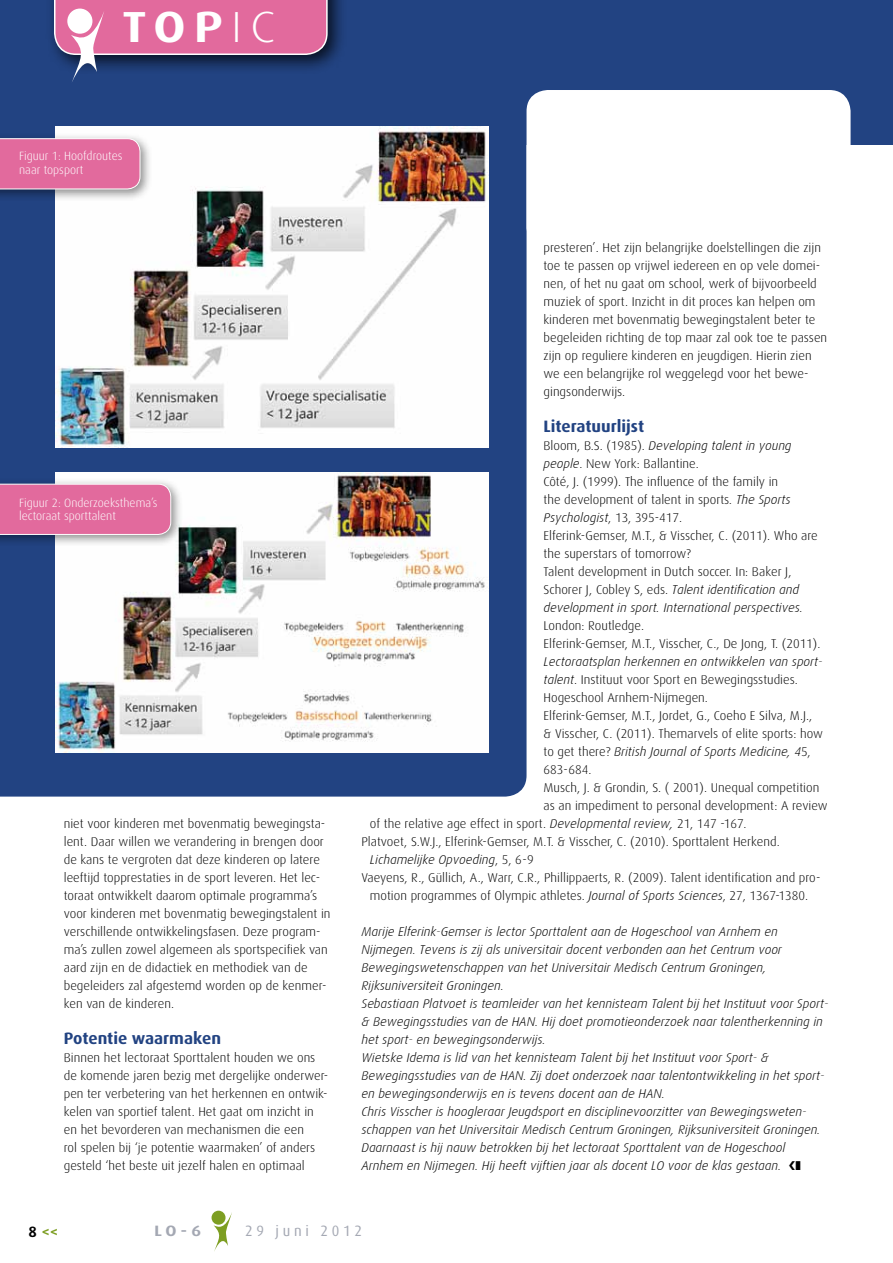
<style>
.page{position:relative;width:893px;height:1263px;background:#fff}
.page>*{position:absolute;margin:0;border:0;box-sizing:border-box;transform-origin:0 0}
.t1{font:700 43.5px "Dax Wide";color:#fff}
.t2{font:700 16.5px "Dax";color:#224382}
.t3{font:15px "Dax";letter-spacing:.26em;color:#a4a8b3;scale:.96 1}
.t4{font:700 15px "Dax Wide";color:#a4a8b3}
.t5{font:700 15px "Dax";color:#7d9e22}
.t6{font:300 12.75px/18px "Dax";color:#000}
.t7{font:italic 300 12.75px/18px "Dax";color:#000}
.t8{font:300 12px/13.5px "Dax";color:#fff}
.s1{font-weight:300}
.s2{font-style:italic}
.s3{font-style:normal}
.s4{color:#000}
</style>
<div class="page">
<div style="left:0;top:144px;width:527px;height:653px;background:#224382"></div>
<div style="left:0;top:0;width:893px;height:144px;background:#224382"></div>
<div style="left:527px;top:90px;width:324px;height:159px;background:#fff;border-radius:21px"></div>
<div style="left:45px;top:0;width:302px;height:75px;background:#000;opacity:.75"></div>
<svg style="left:54px;top:0;width:274px;height:82px"></svg>
<div style="left:212px;top:1211px;width:14px;height:14px;background:#7d9e22;border-radius:50%"></div>
<svg style="left:214px;top:1212px;width:18px;height:39px"></svg>
<img style="left:55px;top:126px;width:434px;height:321px">
<img style="left:55px;top:472px;width:433px;height:281px">
<div style="left:0;top:132px;width:152px;height:69px;background:#000;opacity:.45"></div>
<svg style="left:0;top:138px;width:140px;height:51px;background:#e26fa0"></svg>
<div style="left:0;top:477px;width:183px;height:69px;background:#000;opacity:.45"></div>
<div style="left:0;top:484px;width:171px;height:51px;background:#e26a9d"></div>
<h1 class="t1" style="left:122px;top:2px;width:130px">TOP<span class="s1">ic</span></h1>
<p class="t8" style="left:19px;top:150px;width:105px">Figuur 1: Hoofdroutes naar topsport</p>
<p class="t8" style="left:19px;top:496px;width:140px">Figuur 2: Onderzoeksthema’s lectoraat sporttalent</p>
<p class="t6" style="left:64px;top:815px;width:268px">niet voor kinderen met bovenmatig bewegingsta&shy;lent. Daar willen we verandering in brengen door de kans te vergroten dat deze kinderen op latere leeftijd topprestaties in de sport leveren. Het lec&shy;toraat ontwikkelt daarom optimale programma’s voor kinderen met bovenmatig bewegingstalent in verschillende ontwikkelingsfasen. Deze program&shy;ma’s zullen zowel algemeen als sportspecifiek van aard zijn en de didactiek en methodiek van de begeleiders zal afgestemd worden op de kenmer&shy;ken van de kinderen.</p>
<p class="t2" style="left:64px;top:1029px;width:159px">Potentie waarmaken</p>
<p class="t6" style="left:64px;top:1049px;width:266px">Binnen het lectoraat Sporttalent houden we ons de komende jaren bezig met dergelijke onderwer&shy;pen ter verbetering van het herkennen en ontwik&shy;kelen van sportief talent. Het gaat om inzicht in en het bevorderen van mechanismen die een<br>rol spelen bij ‘je potentie waarmaken’ of anders gesteld ‘het beste uit jezelf halen en optimaal</p>
<p class="t6" style="left:544px;top:239px;width:285px">presteren’. Het zijn belangrijke doelstellingen die zijn toe te passen op vrijwel iedereen en op vele domei&shy;nen, of het nu gaat om school, werk of bijvoorbeeld muziek of sport. I nzicht in dit proces kan helpen om kinderen met bovenmatig bewegingstalent beter te begeleiden richting de top maar zal ook toe te passen zijn op reguliere kinderen en jeugdigen. Hierin zien we een belangrijke rol weggelegd voor het bewe&shy;gingsonderwijs.</p>
<p class="t2" style="left:544px;top:417px;width:102px">Literatuurlijst</p>
<p class="t6" style="left:544px;top:437px;width:276px">Bloom, B.S. (1985). <span class="s2">Developing talent in young people</span>. New York: Ballantine.<br>Côté, J. (1999). The influence of the family in<br>the development of talent in sports<span class="s2">. The Sports Psychologist</span>, 13, 395-417.<br>Elferink-Gemser, M.T., &amp; Visscher, C. (2011). Who are the superstars of tomorrow?<br>Talent development in Dutch soccer. I n: Baker J, Schorer J, Cobley S, eds. <span class="s2">Talent identification and development in sport. International perspectives.</span></p>
<p class="t6" style="left:544px;top:617px;width:278px">London: Routledge.<br>Elferink-Gemser, M.T., Visscher, C., De Jong, T. (2011).</p>
<p class="t7" style="left:544px;top:653px;width:281px">Lectoraatsplan herkennen en ontwikkelen van sport-</p>
<p class="t6" style="left:544px;top:671px;width:256px"><span class="s2">talent</span>. I nstituut voor Sport en Bewegingsstudies.</p>
<p class="t6" style="left:544px;top:689px;width:166px">Hogeschool Arnhem-Nijmegen.</p>
<p class="t6" style="left:544px;top:707px;width:270px">Elferink-Gemser, M.T., Jordet, G., Coeho E Silva, M.J.,</p>
<p class="t6" style="left:544px;top:725px;width:281px">&amp; Visscher, C. (2011). Themarvels of elite sports: how</p>
<p class="t7" style="left:544px;top:743px;width:269px"><span class="s3">to get there?</span> British Journal of Sports Medicine, 4<span class="s3">5,</span></p>
<p class="t6" style="left:544px;top:761px;width:49px">683-684.</p>
<p class="t6" style="left:544px;top:779px;width:277px">Musch, J. &amp; Grondin, S. ( 2001). Unequal competition</p>
<p class="t6" style="left:544px;top:797px;width:286px">as an impediment to personal development: A review</p>
<p class="t6" style="left:370px;top:815px;width:378px">of the relative age effect in sport. <span class="s2">Developmental review,</span> 21, 147 -167.</p>
<p class="t6" style="left:361px;top:833px;width:420px">Platvoet, S.W.J., Elferink-Gemser, M.T. &amp; Visscher, C. (2010). Sporttalent Herkend.</p>
<p class="t7" style="left:370px;top:851px;width:165px">Lichamelijke Opvoeding<span class="s3">, 5, 6-9</span></p>
<p class="t6" style="left:361px;top:869px;width:460px">Vaeyens, R., Güllich, A., Warr, C.R., Phillippaerts, R. (2009). Talent identification and pro-</p>
<p class="t6" style="left:370px;top:887px;width:440px">motion programmes of Olympic athletes. <span class="s2">Journal of Sports Sciences</span>, 27, 1367-1380.</p>
<p class="t7" style="left:361px;top:923px;width:468px">Marije Elferink-Gemser is lector Sporttalent aan de Hogeschool van Arnhem en Nijmegen. Tevens is zij als universitair docent verbonden aan het Centrum voor Bewegingswetenschappen van het Universitair Medisch Centrum Groningen, Rijksuniversiteit Groningen.<br>Sebastiaan Platvoet is teamleider van het kennisteam Talent bij het Instituut voor Sport-&amp; Bewegingsstudies van de HAN. Hij doet promotieonderzoek naar talentherkenning in het sport- en bewegingsonderwijs.<br>Wietske Idema is lid van het kennisteam Talent bij het Instituut voor Sport- &amp; Bewegingsstudies van de HAN. Zij doet onderzoek naar talentontwikkeling in het sport&shy;en bewegingsonderwijs en is tevens docent aan de HAN.<br>Chris Visscher is hoogleraar Jeugdsport en disciplinevoorzitter van Bewegingsweten&shy;schappen van het Universitair Medisch Centrum Groningen, Rijksuniversiteit Groningen.<br>Daarnaast is hij nauw betrokken bij het lectoraat Sporttalent van de Hogeschool Arnhem en Nijmegen. Hij heeft vijftien jaar als docent LO voor de klas gestaan. ❚</p>
<p class="t5" style="left:29px;top:1223px;width:31px"><span class="s4">8</span> &lt;&lt;</p>
<p class="t4" style="left:154px;top:1223px;width:48px">LO-6</p>
<p class="t3" style="left:245px;top:1223px;width:123px">29 juni 2012</p>
</div>
